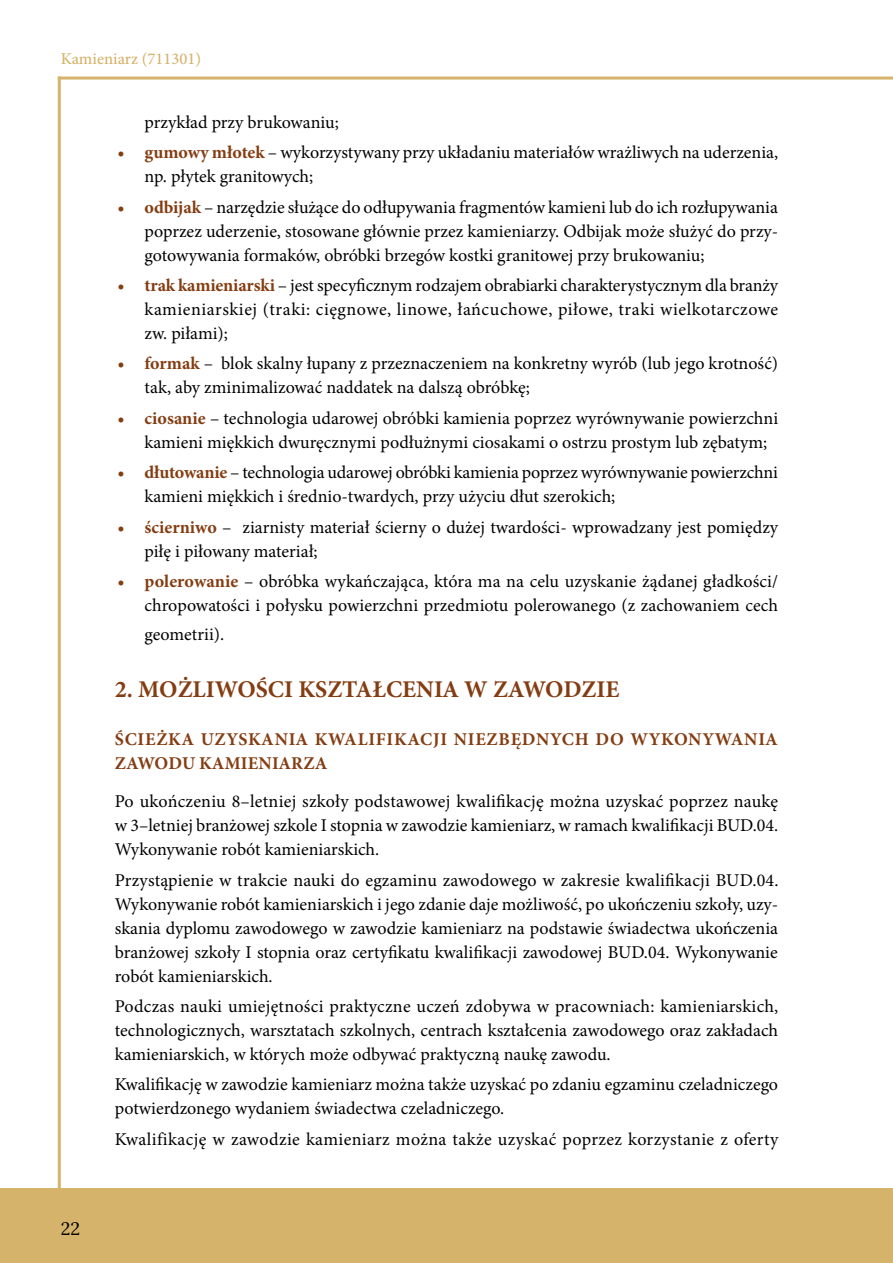
<style>
.page{position:relative;width:893px;height:1263px;background:#fff}
.page>*{position:absolute;margin:0;border:0;box-sizing:border-box;transform-origin:0 0}
.t1{font:700 24px "Minion Pro";color:#843d12}
.t2{font:18px/24px "Minion Pro";color:#000}
.t3{font:18px "Minion Pro";letter-spacing:.02em;color:#000}
.t4{font:700 18px/24px "Minion Pro";letter-spacing:.04em;color:#843d12}
.t5{font:18px "Lora";color:#000}
.t6{font:500 16.5px "Minion Pro";color:#d5b36b}
.s1{font-weight:700;color:#843d12}
</style>
<div class="page">
<div style="left:0;top:1188px;width:893px;height:75px;background:#d5b36b"></div>
<hr style="left:58px;top:77px;width:3px;height:1113px;background:#d5b36b">
<hr style="left:58px;top:77px;width:835px;height:3px;background:#d5b36b">
<p class="t6" style="left:61px;top:48px;width:142px">Kamieniarz (711301)</p>
<p class="t5" style="left:61px;top:1215px;width:21px">22</p>
<p class="t2" style="left:145px;top:110px;width:196px">przykład przy brukowaniu;</p>
<p class="t2" style="left:145px;top:141px;width:635px;text-indent:-27px"><span class="s1">• gumowy młotek</span> – wykorzystywany przy układaniu materiałów wrażliwych na uderzenia, np. płytek granitowych;</p>
<p class="t2" style="left:145px;top:195px;width:635px;text-align:justify;text-indent:-27px"><span class="s1">• odbijak</span> – narzędzie służące do odłupywania fragmentów kamieni lub do ich rozłupywania poprzez uderzenie, stosowane głównie przez kamieniarzy. Odbijak może służyć do przy&shy;gotowywania formaków, obróbki brzegów kostki granitowej przy brukowaniu;</p>
<p class="t2" style="left:145px;top:273px;width:635px;text-align:justify;text-indent:-27px"><span class="s1">• trak kamieniarski</span> – jest specyficznym rodzajem obrabiarki charakterystycznym dla branży kamieniarskiej (traki: cięgnowe, linowe, łańcuchowe, piłowe, traki wielkotarczowe zw. piłami);</p>
<p class="t2" style="left:145px;top:352px;width:635px;text-indent:-27px"><span class="s1">• formak</span> – blok skalny łupany z przeznaczeniem na konkretny wyrób (lub jego krotność) tak, aby zminimalizować naddatek na dalszą obróbkę;</p>
<p class="t2" style="left:145px;top:406px;width:635px;text-indent:-27px"><span class="s1">• ciosanie</span> – technologia udarowej obróbki kamienia poprzez wyrównywanie powierzchni kamieni miękkich dwuręcznymi podłużnymi ciosakami o ostrzu prostym lub zębatym;</p>
<p class="t2" style="left:145px;top:460px;width:635px;text-indent:-27px"><span class="s1">• dłutowanie</span> – technologia udarowej obróbki kamienia poprzez wyrównywanie powierzchni kamieni miękkich i średnio-twardych, przy użyciu dłut szerokich;</p>
<p class="t2" style="left:145px;top:515px;width:635px;text-indent:-27px"><span class="s1">• ścierniwo</span> – ziarnisty materiał ścierny o dużej twardości- wprowadzany jest pomiędzy piłę i piłowany materiał;</p>
<p class="t2" style="left:118px;top:569px;width:662px;text-align:right"><span class="s1">• polerowanie</span> – obróbka wykańczająca, która ma na celu uzyskanie żądanej gładkości/ chropowatości i połysku powierzchni przedmiotu polerowanego (z zachowaniem cech</p>
<p class="t2" style="left:145px;top:622px;width:81px">geometrii).</p>
<h1 class="t1" style="left:115px;top:673px;width:506px">2. MOŻLIWOŚCI KSZTAŁCENIA W ZAWODZIE</h1>
<p class="t4" style="left:115px;top:727px;width:664px">ŚCIEŻKA UZYSKANIA KWALIFIKACJI NIEZBĘDNYCH DO WYKONYWANIA<br>ZAWODU KAMIENIARZA</p>
<p class="t2" style="left:115px;top:790px;width:665px;text-align:justify">Po ukończeniu 8–letniej szkoły podstawowej kwalifikację można uzyskać poprzez naukę w 3–letniej branżowej szkole I stopnia w zawodzie kamieniarz, w ramach kwalifikacji BUD.04.<br>Wykonywanie robót kamieniarskich.</p>
<p class="t2" style="left:115px;top:868px;width:665px;text-align:justify">Przystąpienie w trakcie nauki do egzaminu zawodowego w zakresie kwalifikacji BUD.04.<br>Wykonywanie robót kamieniarskich i jego zdanie daje możliwość, po ukończeniu szkoły, uzy&shy;skania dyplomu zawodowego w zawodzie kamieniarz na podstawie świadectwa ukończenia branżowej szkoły I stopnia oraz certyfikatu kwalifikacji zawodowej BUD.04. Wykonywanie robót kamieniarskich.</p>
<p class="t2" style="left:115px;top:994px;width:665px;text-align:justify">Podczas nauki umiejętności praktyczne uczeń zdobywa w pracowniach: kamieniarskich, technologicznych, warsztatach szkolnych, centrach kształcenia zawodowego oraz zakładach kamieniarskich, w których może odbywać praktyczną naukę zawodu.</p>
<p class="t2" style="left:115px;top:1073px;width:665px">Kwalifikację w zawodzie kamieniarz można także uzyskać po zdaniu egzaminu czeladniczego potwierdzonego wydaniem świadectwa czeladniczego.</p>
<p class="t3" style="left:115px;top:1127px;width:665px">Kwalifikację w zawodzie kamieniarz można także uzyskać poprzez korzystanie z oferty</p>
</div>
